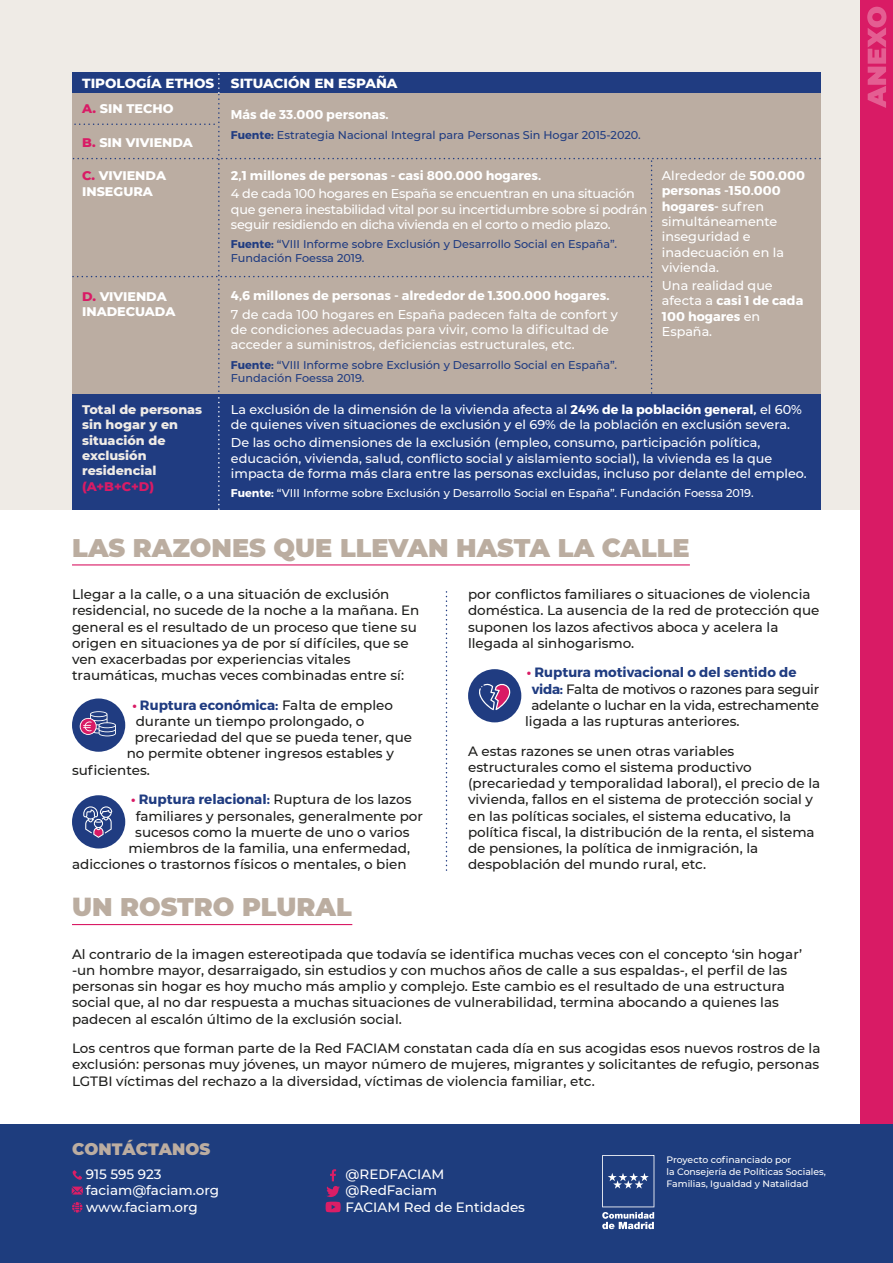
<style>
.page{position:relative;width:893px;height:1263px;background:#fff}
.page>*{position:absolute;margin:0;border:0;box-sizing:border-box;transform-origin:0 0}
.t1{font:900 25.5px "Montserrat";color:#bbada0}
.t2{font:900 16.5px "Montserrat";color:#bcada1}
.t3{font:500 13.5px/16.2px "Montserrat";color:#1d1d1b}
.t4{font:700 13.5px "Montserrat";color:#203c81}
.t5{font:500 13.5px/16.2px "Montserrat";color:#fff}
.t6{font:500 13.5px "Montserrat";letter-spacing:-.02em;color:#1d1d1b}
.t7{font:800 13.5px "Montserrat";color:#fff}
.t8{font:500 12.75px/15.3px "Montserrat";color:#fff}
.t9{font:500 12.75px/15.3px "Montserrat";letter-spacing:-.025em;color:#fff}
.t10{font:700 12.75px "Montserrat";color:#fff}
.t11{font:800 12.75px/15.3px "Montserrat";color:#fff}
.t12{font:800 12.75px/15.3px "Montserrat";color:#efebe6}
.t13{font:800 12.75px "Montserrat";color:#d91b65}
.t14{font:500 11.25px/13.5px "Montserrat";color:#203c81}
.t15{font:500 11.25px "Montserrat";color:#fff}
.t16{font:500 9.3px/12px "Montserrat";color:#fff}
.s1{font-weight:700}
.s2{color:#d91b65}
.s3{font-weight:500;color:#1d1d1b}
.s4{font-weight:700;color:#203c81}
</style>
<div class="page">
<div style="left:0;top:0;width:893px;height:509px;background:#efebe6"></div>
<svg style="left:446px;top:591px;width:1px;height:279px"></svg>
<div style="left:860px;top:0;width:33px;height:1263px;background:#d91b65"></div>
<hr style="left:72px;top:564px;width:618px;height:1px;background:#d91b65">
<hr style="left:72px;top:924px;width:280px;height:1px;background:#d91b65">
<svg style="left:867px;top:7px;width:19px;height:101px"></svg>
<div style="left:72px;top:698px;width:53px;height:54px;background:#203c81;border-radius:50%"></div>
<div style="left:72px;top:795px;width:53px;height:53px;background:#203c81;border-radius:50%"></div>
<div style="left:468px;top:669px;width:53px;height:53px;background:#203c81;border-radius:50%"></div>
<svg style="left:80px;top:711px;width:36px;height:25px"></svg>
<svg style="left:83px;top:806px;width:29px;height:32px"></svg>
<svg style="left:479px;top:683px;width:32px;height:27px"></svg>
<svg style="left:72px;top:72px;width:748px;height:437px;background:#8a8997"></svg>
<div style="left:0;top:1124px;width:893px;height:139px;background:#1e3d7e"></div>
<svg style="left:72px;top:1202px;width:10px;height:10px"></svg>
<svg style="left:325px;top:1169px;width:16px;height:43px"></svg>
<svg style="left:72px;top:1170px;width:10px;height:10px"></svg>
<svg style="left:72px;top:1186px;width:11px;height:8px"></svg>
<svg style="left:602px;top:1155px;width:52px;height:74px"></svg>
<p class="t7" style="left:82px;top:73px;width:317px">TIPOLOGÍA ETHOS SITUACIÓN EN ESPAÑA</p>
<p class="t10" style="left:231px;top:107px;width:159px">Más de 33.000 personas.</p>
<p class="t14" style="left:231px;top:128px;width:411px"><span class="s1">Fuente:</span> Estrategia Nacional Integral para Personas Sin Hogar 2015-2020.</p>
<p class="t10" style="left:231px;top:168px;width:312px">2,1 millones de personas - casi 800.000 hogares.</p>
<p class="t9" style="left:231px;top:186px;width:418px">4 de cada 100 hogares en España se encuentran en una situación que genera inestabilidad vital por su incertidumbre sobre si podrán seguir residiendo en dicha vivienda en el corto o medio plazo.</p>
<p class="t14" style="left:231px;top:237px;width:388px"><span class="s1">Fuente:</span> “VIII Informe sobre Exclusión y Desarrollo Social en España”.<br>Fundación Foessa 2019.</p>
<p class="t11" style="left:82px;top:100px;width:93px"><span class="s2">A.</span> SIN TECHO</p>
<p class="t11" style="left:82px;top:134px;width:112px"><span class="s2">B.</span> SIN VIVIENDA</p>
<p class="t11" style="left:82px;top:168px;width:85px"><span class="s2">C.</span> VIVIENDA<br>INSEGURA</p>
<p class="t8" style="left:662px;top:167px;width:145px">Alrededor de <span class="s1">500.000 personas -150.000 hogares-</span> sufren simultáneamente inseguridad e inadecuación en la vivienda.</p>
<p class="t8" style="left:662px;top:277px;width:143px">Una realidad que afecta a <span class="s1">casi 1 de cada<br>100 hogares</span> en<br>España.</p>
<p class="t10" style="left:231px;top:288px;width:380px">4,6 millones de personas - alrededor de 1.300.000 hogares.</p>
<p class="t8" style="left:231px;top:306px;width:389px">7 de cada 100 hogares en España padecen falta de confort y de condiciones adecuadas para vivir, como la dificultad de acceder a suministros, deficiencias estructurales, etc.</p>
<p class="t14" style="left:231px;top:357px;width:388px"><span class="s1">Fuente:</span> “VIII Informe sobre Exclusión y Desarrollo Social en España”.<br>Fundación Foessa 2019.</p>
<p class="t8" style="left:231px;top:401px;width:572px">La exclusión de la dimensión de la vivienda afecta al <span class="s1">24% de la población general,</span> el 60% de quienes viven situaciones de exclusión y el 69% de la población en exclusión severa.</p>
<p class="t8" style="left:231px;top:434px;width:577px">De las ocho dimensiones de la exclusión (empleo, consumo, participación política, educación, vivienda, salud, conflicto social y aislamiento social), la vivienda es la que impacta de forma más clara entre las personas excluidas, incluso por delante del empleo.</p>
<p class="t15" style="left:231px;top:485px;width:524px"><span class="s1">Fuente:</span> “VIII Informe sobre Exclusión y Desarrollo Social en España”. Fundación Foessa 2019.</p>
<p class="t11" style="left:82px;top:288px;width:95px"><span class="s2">D.</span> VIVIENDA<br>INADECUADA</p>
<p class="t12" style="left:82px;top:401px;width:122px">Total de personas sin hogar y en situación de exclusión residencial</p>
<p class="t13" style="left:82px;top:477px;width:74px">(A+B+C+D)</p>
<h1 class="t1" style="left:72px;top:528px;width:619px">LAS RAZONES QUE LLEVAN HASTA LA CALLE</h1>
<p class="t3" style="left:72px;top:586px;width:349px">Llegar a la calle, o a una situación de exclusión residencial, no sucede de la noche a la mañana. En general es el resultado de un proceso que tiene su origen en situaciones ya de por sí difíciles, que se ven exacerbadas por experiencias vitales traumáticas, muchas veces combinadas entre sí:</p>
<p class="t4" style="left:132px;top:697px;width:262px"><span class="s2">•</span> Ruptura económica: <span class="s3">Falta de empleo</span></p>
<p class="t3" style="left:136px;top:712px;width:230px">durante un tiempo prolongado, o</p>
<p class="t3" style="left:135px;top:729px;width:279px">precariedad del que se pueda tener, que</p>
<p class="t3" style="left:127px;top:745px;width:269px">no permite obtener ingresos estables y</p>
<p class="t3" style="left:72px;top:761px;width:79px">suficientes.</p>
<p class="t4" style="left:131px;top:791px;width:282px"><span class="s2">•</span> Ruptura relacional: <span class="s3">Ruptura de los lazos</span></p>
<p class="t3" style="left:136px;top:807px;width:289px">familiares y personales, generalmente por</p>
<p class="t3" style="left:135px;top:823px;width:276px">sucesos como la muerte de uno o varios</p>
<p class="t3" style="left:128px;top:839px;width:283px">miembros de la familia, una enfermedad,</p>
<p class="t3" style="left:72px;top:856px;width:336px">adicciones o trastornos físicos o mentales, o bien</p>
<h1 class="t1" style="left:72px;top:888px;width:281px">UN ROSTRO PLURAL</h1>
<p class="t3" style="left:72px;top:945px;width:732px">Al contrario de la imagen estereotipada que todavía se identifica muchas veces con el concepto ‘sin hogar’ -un hombre mayor, desarraigado, sin estudios y con muchos años de calle a sus espaldas-, el perfil de las personas sin hogar es hoy mucho más amplio y complejo. Este cambio es el resultado de una estructura social que, al no dar respuesta a muchas situaciones de vulnerabilidad, termina abocando a quienes las padecen al escalón último de la exclusión social.</p>
<p class="t3" style="left:72px;top:1040px;width:750px;text-align:justify">Los centros que forman parte de la Red FACIAM constatan cada día en sus acogidas esos nuevos rostros de la exclusión: personas muy jóvenes, un mayor número de mujeres, migrantes y solicitantes de refugio, personas LGTBI víctimas del rechazo a la diversidad, víctimas de violencia familiar, etc.</p>
<p class="t3" style="left:468px;top:586px;width:353px">por conflictos familiares o situaciones de violencia doméstica. La ausencia de la red de protección que suponen los lazos afectivos aboca y acelera la llegada al sinhogarismo.</p>
<p class="t4" style="left:527px;top:664px;width:271px"><span class="s2">•</span> Ruptura motivacional o del sentido de</p>
<p class="t6" style="left:532px;top:679px;width:289px"><span class="s4">vida:</span> Falta de motivos o razones para seguir</p>
<p class="t6" style="left:531px;top:696px;width:289px">adelante o luchar en la vida, estrechamente</p>
<p class="t3" style="left:525px;top:712px;width:216px">ligada a las rupturas anteriores.</p>
<p class="t3" style="left:468px;top:742px;width:354px">A estas razones se unen otras variables estructurales como el sistema productivo (precariedad y temporalidad laboral), el precio de la vivienda, fallos en el sistema de protección social y en las políticas sociales, el sistema educativo, la política fiscal, la distribución de la renta, el sistema de pensiones, la política de inmigración, la despoblación del mundo rural, etc.</p>
<p class="t2" style="left:72px;top:1136px;width:139px">CONTÁCTANOS</p>
<p class="t5" style="left:86px;top:1166px;width:135px">915 595 923 faciam@faciam.org</p>
<p class="t5" style="left:86px;top:1198px;width:113px">www.faciam.org</p>
<p class="t5" style="left:346px;top:1166px;width:181px">@REDFACIAM @RedFaciam<br>FACIAM Red de Entidades</p>
<p class="t16" style="left:667px;top:1153px;width:161px">Proyecto cofinanciado por<br>la Consejería de Políticas Sociales,<br>Familias, Igualdad y Natalidad</p>
</div>
